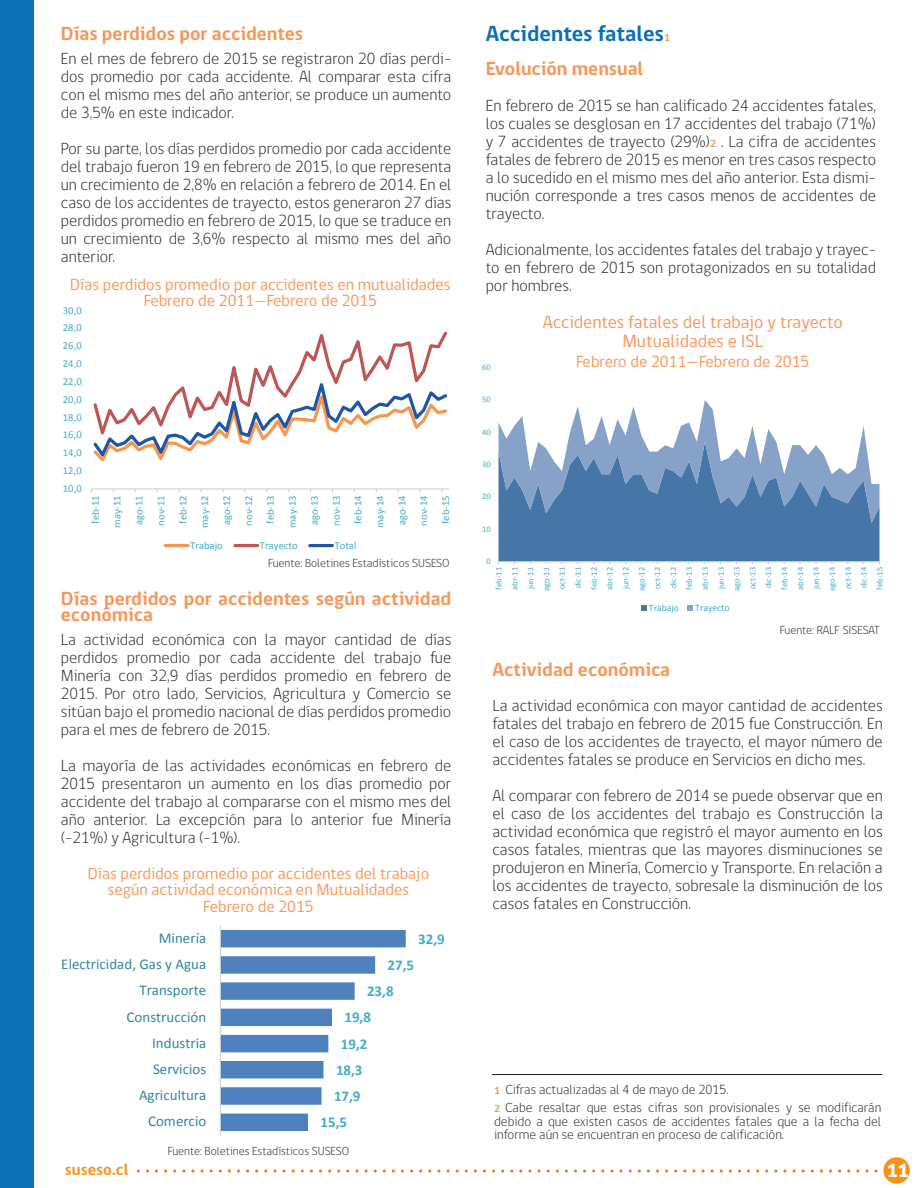
<style>
.page{position:relative;width:918px;height:1188px;background:#fff}
.page>*{position:absolute;margin:0;border:0;box-sizing:border-box;transform-origin:0 0}
.t1{font:700 22.5px "gob CL";color:#0d70b5}
.t2{font:700 19.5px/16.5px "gob CL";color:#f79659}
.t3{font:800 19.5px "gob CL";color:#fff}
.t4{font:18px/19.5px "gob CL";color:#f79659;text-align:center}
.t5{font:300 16.5px/18px "gob CL";color:#231f20;text-align:justify}
.t6{font:16.5px/16.5px "gob CL";color:#f79659;text-align:center}
.t7{font:700 16.5px "gob CL";color:#f7931d}
.t8{font:15px "Calibri";color:#34869b}
.t9{font:700 15px "Calibri";color:#45adc4}
.t10{font:300 13.5px/18px "gob CL";color:#231f20}
.t11{font:300 12px "gob CL";color:#231f20}
.t12{font:10.65px/21.9px "Calibri";color:#45adc4;text-align:center}
.t13{font:9.75px "Calibri";color:#45adc4}
.t14{font:8.4px/15.9px "Calibri";letter-spacing:.005em;color:#45adc4;text-align:center}
.s1{font-size:10.5px;color:#f79659}
.s2{font-weight:700;font-size:10.5px;color:#f79659}
</style>
<div class="page">
<div style="left:499px;top:523px;width:380px;height:38px;background:#4675a7"></div>
<svg style="left:499px;top:400px;width:380px;height:123px"></svg>
<hr style="left:498px;top:561px;width:381px;height:1px;background:#d0d1d1">
<svg style="left:641px;top:605px;width:6px;height:6px"></svg>
<svg style="left:688px;top:605px;width:5px;height:6px"></svg>
<svg style="left:221px;top:930px;width:185px;height:201px"></svg>
<hr style="left:220px;top:926px;width:1px;height:209px;background:#d0d1d1">
<hr style="left:91px;top:488px;width:358px;height:1px;background:#d0d1d1">
<svg style="left:93px;top:331px;width:355px;height:131px"></svg>
<hr style="left:165px;top:544px;width:23px;height:3px;background:#f79650">
<hr style="left:235px;top:544px;width:23px;height:3px;background:#bd5655">
<hr style="left:310px;top:544px;width:22px;height:3px;background:#2056a6">
<hr style="left:492px;top:1074px;width:390px;height:1px;background:#231f20">
<div style="left:0;top:0;width:33px;height:1188px;background:#0d70b5"></div>
<div style="left:883px;top:1157px;width:27px;height:27px;background:#f7931d;border-radius:50%"></div>
<svg style="left:138px;top:1170px;width:739px;height:3px"></svg>
<p class="t2" style="left:61px;top:25px;width:244px">Días perdidos por accidentes</p>
<p class="t5" style="left:61px;top:50px;width:392px">En el mes de febrero de 2015 se registraron 20 días perdi&shy;dos promedio por cada accidente. Al comparar esta cifra con el mismo mes del año anterior, se produce un aumento de 3,5% en este indicador.</p>
<p class="t5" style="left:61px;top:140px;width:392px">Por su parte, los días perdidos promedio por cada accidente del trabajo fueron 19 en febrero de 2015, lo que representa un crecimiento de 2,8% en relación a febrero de 2014. En el caso de los accidentes de trayecto, estos generaron 27 días perdidos promedio en febrero de 2015, lo que se traduce en un crecimiento de 3,6% respecto al mismo mes del año anterior.</p>
<p class="t6" style="left:70px;top:276px;width:382px">Días perdidos promedio por accidentes en mutualidades<br>Febrero de 2011—Febrero de 2015</p>
<p class="t12" style="left:63px;top:299px;width:20px">30,0</p>
<p class="t12" style="left:63px;top:316px;width:20px">28,0</p>
<p class="t12" style="left:63px;top:334px;width:20px">26,0</p>
<p class="t12" style="left:63px;top:352px;width:20px">24,0</p>
<p class="t12" style="left:63px;top:370px;width:20px">22,0</p>
<p class="t12" style="left:63px;top:388px;width:20px">20,0</p>
<p class="t12" style="left:63px;top:406px;width:20px">18,0</p>
<p class="t12" style="left:63px;top:423px;width:20px">16,0</p>
<p class="t12" style="left:63px;top:441px;width:20px">14,0</p>
<p class="t12" style="left:63px;top:459px;width:20px">12,0</p>
<p class="t12" style="left:63px;top:477px;width:20px">10,0</p>
<p class="t12" style="left:84px;top:528px;width:34px;rotate:-90deg">feb-11 may-11 ago-11 nov-11 feb-12 may-12 ago-12 nov-12 feb-13 may-13 ago-13 nov-13 feb-14 may-14 ago-14 nov-14 feb-15</p>
<p class="t12" style="left:190px;top:534px;width:34px">Trabajo</p>
<p class="t12" style="left:260px;top:534px;width:39px">Trayecto</p>
<p class="t12" style="left:335px;top:534px;width:23px">Total</p>
<p class="t11" style="left:268px;top:555px;width:183px">Fuente: Boletines Estadísticos SUSESO</p>
<p class="t2" style="left:61px;top:590px;width:392px">Días perdidos por accidentes según actividad económica</p>
<p class="t5" style="left:61px;top:631px;width:392px">La actividad económica con la mayor cantidad de días perdidos promedio por cada accidente del trabajo fue Minería con 32,9 días perdidos promedio en febrero de 2015. Por otro lado, Servicios, Agricultura y Comercio se sitúan bajo el promedio nacional de días perdidos promedio para el mes de febrero de 2015.</p>
<p class="t5" style="left:61px;top:757px;width:392px">La mayoría de las actividades económicas en febrero de 2015 presentaron un aumento en los días promedio por accidente del trabajo al compararse con el mismo mes del año anterior. La excepción para lo anterior fue Minería (-21%) y Agricultura (-1%).</p>
<p class="t6" style="left:88px;top:865px;width:343px">Días perdidos promedio por accidentes del trabajo según actividad económica en Mutualidades<br>Febrero de 2015</p>
<p class="t8" style="left:159px;top:929px;width:49px">Minería</p>
<p class="t9" style="left:418px;top:929px;width:28px">32,9</p>
<p class="t8" style="left:61px;top:955px;width:146px">Electricidad, Gas y Agua</p>
<p class="t9" style="left:388px;top:956px;width:28px">27,5</p>
<p class="t8" style="left:139px;top:981px;width:68px">Transporte</p>
<p class="t9" style="left:367px;top:982px;width:28px">23,8</p>
<p class="t8" style="left:127px;top:1007px;width:81px">Construcción</p>
<p class="t9" style="left:344px;top:1008px;width:28px">19,8</p>
<p class="t8" style="left:152px;top:1033px;width:56px">Industria</p>
<p class="t9" style="left:341px;top:1034px;width:28px">19,2</p>
<p class="t8" style="left:153px;top:1060px;width:55px">Servicios</p>
<p class="t9" style="left:336px;top:1061px;width:28px">18,3</p>
<p class="t8" style="left:139px;top:1086px;width:69px">Agricultura</p>
<p class="t9" style="left:334px;top:1087px;width:28px">17,9</p>
<p class="t8" style="left:148px;top:1112px;width:60px">Comercio</p>
<p class="t9" style="left:321px;top:1113px;width:28px">15,5</p>
<p class="t7" style="left:65px;top:1159px;width:65px">suseso.cl</p>
<p class="t11" style="left:168px;top:1142px;width:183px">Fuente: Boletines Estadísticos SUSESO</p>
<h1 class="t1" style="left:486px;top:18px;width:186px">Accidentes fatales<span class="s1">1</span></h1>
<p class="t2" style="left:486px;top:61px;width:159px">Evolución mensual</p>
<p class="t5" style="left:486px;top:97px;width:392px">En febrero de 2015 se han calificado 24 accidentes fatales, los cuales se desglosan en 17 accidentes del trabajo (71%) y 7 accidentes de trayecto (29%)<span class="s2">2</span> . La cifra de accidentes fatales de febrero de 2015 es menor en tres casos respecto a lo sucedido en el mismo mes del año anterior. Esta dismi&shy;nución corresponde a tres casos menos de accidentes de trayecto.</p>
<p class="t5" style="left:486px;top:241px;width:392px">Adicionalmente, los accidentes fatales del trabajo y trayec&shy;to en febrero de 2015 son protagonizados en su totalidad por hombres.</p>
<p class="t4" style="left:543px;top:312px;width:302px">Accidentes fatales del trabajo y trayecto<br>Mutualidades e ISL</p>
<p class="t6" style="left:576px;top:353px;width:235px">Febrero de 2011—Febrero de 2015</p>
<p class="t14" style="left:482px;top:359px;width:10px">60</p>
<p class="t14" style="left:482px;top:391px;width:10px">50</p>
<p class="t14" style="left:482px;top:424px;width:10px">40</p>
<p class="t14" style="left:482px;top:456px;width:10px">30</p>
<p class="t14" style="left:482px;top:488px;width:10px">20</p>
<p class="t14" style="left:482px;top:521px;width:10px">10</p>
<p class="t14" style="left:486px;top:553px;width:6px">0</p>
<p class="t14" style="left:490px;top:591px;width:25px;rotate:-90deg">feb-11 abr-11 jun-11 ago-11 oct-11 dic-11 feb-12 abr-12 jun-12 ago-12 oct-12 dic-12 feb-13 abr-13 jun-13 ago-13 oct-13 dic-13 feb-14 abr-14 jun-14 ago-14 oct-14 dic-14 feb-15</p>
<p class="t13" style="left:649px;top:602px;width:31px">Trabajo</p>
<p class="t13" style="left:695px;top:602px;width:36px">Trayecto</p>
<p class="t11" style="left:780px;top:622px;width:101px">Fuente: RALF SISESAT</p>
<p class="t2" style="left:492px;top:662px;width:179px">Actividad económica</p>
<p class="t5" style="left:492px;top:697px;width:392px">La actividad económica con mayor cantidad de accidentes fatales del trabajo en febrero de 2015 fue Construcción. En el caso de los accidentes de trayecto, el mayor número de accidentes fatales se produce en Servicios en dicho mes.</p>
<p class="t5" style="left:492px;top:787px;width:392px">Al comparar con febrero de 2014 se puede observar que en el caso de los accidentes del trabajo es Construcción la actividad económica que registró el mayor aumento en los casos fatales, mientras que las mayores disminuciones se produjeron en Minería, Comercio y Transporte. En relación a los accidentes de trayecto, sobresale la disminución de los casos fatales en Construcción.</p>
<p class="t10" style="left:494px;top:1081px;width:389px"><span class="s2">1</span> Cifras actualizadas al 4 de mayo de 2015.<br><span class="s2">2</span> Cabe resaltar que estas cifras son provisionales y se modificarán</p>
<p class="t10" style="left:494px;top:1115px;width:389px;line-height:13.5px">debido a que existen casos de accidentes fatales que a la fecha del informe aún se encuentran en proceso de calificación.</p>
<p class="t3" style="left:886px;top:1157px;width:24px">11</p>
</div>
